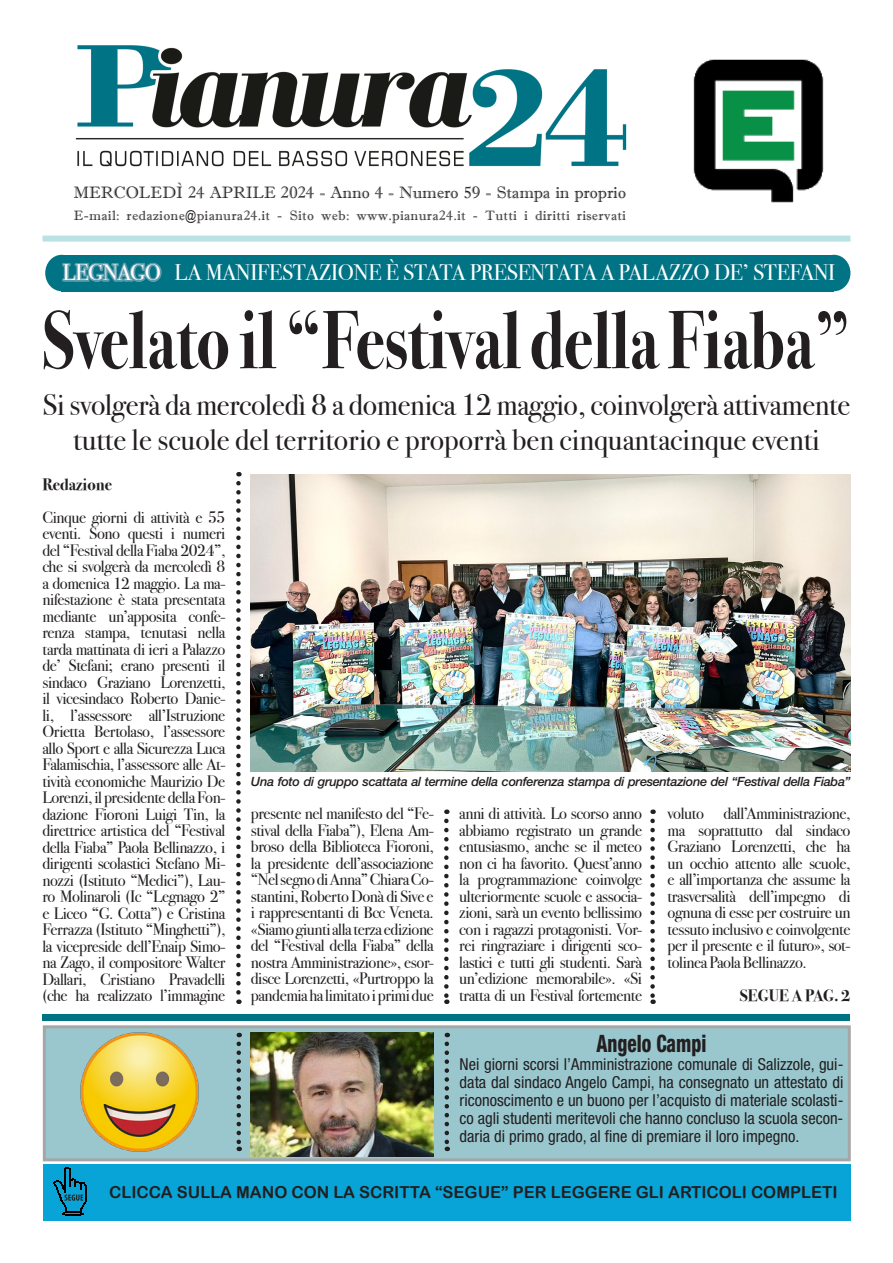
<style>
.page{position:relative;width:893px;height:1263px;background:#fff}
.page>*{position:absolute;margin:0;border:0;box-sizing:border-box;transform-origin:0 0}
.t1{font:82.5px "Bodoni Svty Two ITCTT Bold";color:#231f20;scale:.79 1}
.t2{font:30px/34.5px "Bodoni Svty Two ITCTT Book";letter-spacing:-.005em;color:#231f20;text-align:center}
.t3{font:800 condensed 24px "Helvetica Neue";color:#231f20;scale:.8 1}
.t4{font:22.5px "Bodoni Svty Two ITCTT Book";letter-spacing:-.01em;color:#fff}
.t5{font:16.5px/16.5px "Bodoni Svty Two ITCTT Book";letter-spacing:-.025em;color:#231f20;text-align:justify}
.t6{font:condensed 16.5px/18px "Helvetica Neue LT Std";color:#231f20;text-align:justify}
.t7{font:16.5px "Arial Rounded MT Bold";color:#231f20}
.t8{font:16.5px "Imprint MT Shadow";color:#231f20}
.t9{font:16.5px "Bodoni Svty Two ITCTT Bold";color:#231f20}
.t10{font:13.5px "Imprint MT Shadow";letter-spacing:.03em;color:#231f20}
.t11{font:italic 500 12.75px "Helvetica Neue LT Std";letter-spacing:-.025em;color:#231f20}
.s1{color:#5e9cac}
</style>
<div class="page">
<img style="left:693px;top:59px;width:131px;height:144px">
<div style="left:43px;top:236px;width:807px;height:6px;background:#bae2e5"></div>
<div style="left:43px;top:1164px;width:807px;height:56px;background:#08a4d8"></div>
<svg style="left:54px;top:1167px;width:33px;height:49px"></svg>
<img style="left:75px;top:45px;width:552px;height:122px">
<div style="left:42px;top:1014px;width:808px;height:6px;background:#007385"></div>
<img style="left:250px;top:474px;width:600px;height:298px">
<div style="left:45px;top:255px;width:33px;height:36px;background:#007385;border-radius:50%"></div>
<div style="left:818px;top:255px;width:32px;height:36px;background:#007385;border-radius:50%"></div>
<div style="left:62px;top:255px;width:772px;height:36px;background:#007385"></div>
<svg style="left:236px;top:483px;width:5px;height:521px"></svg>
<svg style="left:444px;top:821px;width:5px;height:183px"></svg>
<svg style="left:650px;top:821px;width:5px;height:183px"></svg>
<div style="left:44px;top:1027px;width:805px;height:133px;background:#9ac7ce"></div>
<svg style="left:445px;top:1044px;width:4px;height:107px"></svg>
<svg style="left:236px;top:1044px;width:5px;height:107px"></svg>
<img style="left:251px;top:1033px;width:183px;height:123px">
<img style="left:80px;top:1033px;width:119px;height:118px">
<p class="t8" style="left:74px;top:183px;width:553px">MERCOLEDÌ 24 APRILE 2024 - Anno 4 - Numero 59 - Stampa in proprio</p>
<p class="t10" style="left:74px;top:207px;width:553px">E-mail: redazione@pianura24.it - Sito web: www.pianura24.it - Tutti i diritti riservati</p>
<p class="t4" style="left:63px;top:259px;width:774px"><span class="s1">LEGNAGO</span> LA MANIFESTAZIONE È STATA PRESENTATA A PALAZZO DE’ STEFANI</p>
<p class="t1" style="left:43px;top:292px;width:1024px">Svelato il “Festival della Fiaba”</p>
<p class="t2" style="left:43px;top:388px;width:809px">Si svolgerà da mercoledì 8 a domenica 12 maggio, coinvolgerà attivamente tutte le scuole del territorio e proporrà ben cinquantacinque eventi</p>
<p class="t9" style="left:43px;top:474px;width:71px">Redazione</p>
<p class="t5" style="left:43px;top:509px;width:184px">Cinque giorni di attività e 55 eventi. Sono questi i numeri del “Festival della Fiaba 2024”, che si svolgerà da mercoledì 8 a domenica 12 maggio. La ma&shy;nifestazione è stata presentata mediante un’apposita confe&shy;renza stampa, tenutasi nella tarda mattinata di ieri a Palazzo de’ Stefani; erano presenti il sindaco Graziano Lorenzetti, il vicesindaco Roberto Danie&shy;li, l’assessore all’Istruzione Orietta Bertolaso, l’assessore allo Sport e alla Sicurezza Luca Falamischia, l’assessore alle At&shy;tività economiche Maurizio De Lorenzi, il presidente della Fon&shy;dazione Fioroni Luigi Tin, la direttrice artistica del “Festival della Fiaba” Paola Bellinazzo, i dirigenti scolastici Stefano Mi&shy;nozzi (Istituto “Medici”), Lau&shy;ro Molinaroli (Ic “Legnago 2” e Liceo “G. Cotta”) e Cristina Ferrazza (Istituto “Minghetti”), la vicepreside dell’Enaip Simo&shy;na Zago, il compositore Walter Dallari, Cristiano Pravadelli (che ha realizzato l’immagine</p>
<p class="t11" style="left:251px;top:774px;width:601px">Una foto di gruppo scattata al termine della conferenza stampa di presentazione del “Festival della Fiaba”</p>
<p class="t5" style="left:251px;top:805px;width:184px">presente nel manifesto del “Fe&shy;stival della Fiaba”), Elena Am&shy;broso della Biblioteca Fioroni, la presidente dell’associazione “Nel segno di Anna” Chiara Co&shy;stantini, Roberto Donà di Sive e i rappresentanti di Bcc Veneta. «Siamo giunti alla terza edizione del “Festival della Fiaba” della nostra Amministrazione», esor&shy;disce Lorenzetti, «Purtroppo la pandemia ha limitato i primi due</p>
<p class="t5" style="left:459px;top:805px;width:184px">anni di attività. Lo scorso anno abbiamo registrato un grande entusiasmo, anche se il meteo non ci ha favorito. Quest’anno la programmazione coinvolge ulteriormente scuole e associa&shy;zioni, sarà un evento bellissimo con i ragazzi protagonisti. Vor&shy;rei ringraziare i dirigenti sco&shy;lastici e tutti gli studenti. Sarà un’edizione memorabile». «Si tratta di un Festival fortemente</p>
<p class="t5" style="left:668px;top:805px;width:184px">voluto dall’Amministrazione, ma soprattutto dal sindaco Graziano Lorenzetti, che ha un occhio attento alle scuole, e all’importanza che assume la trasversalità dell’impegno di ognuna di esse per costruire un tessuto inclusivo e coinvolgente per il presente e il futuro», sot&shy;tolinea Paola Bellinazzo.</p>
<p class="t9" style="left:740px;top:985px;width:112px">SEGUE A PAG. 2</p>
<p class="t3" style="left:597px;top:1029px;width:139px">Angelo Campi</p>
<p class="t6" style="left:460px;top:1055px;width:385px">Nei giorni scorsi l’Amministrazione comunale di Salizzole, gui&shy;data dal sindaco Angelo Campi, ha consegnato un attestato di riconoscimento e un buono per l’acquisto di materiale scolasti&shy;co agli studenti meritevoli che hanno concluso la scuola secon&shy;daria di primo grado, al fine di premiare il loro impegno.</p>
<p class="t7" style="left:109px;top:1182px;width:730px">CLICCA SULLA MANO CON LA SCRITTA “SEGUE” PER LEGGERE GLI ARTICOLI COMPLETI</p>
</div>
